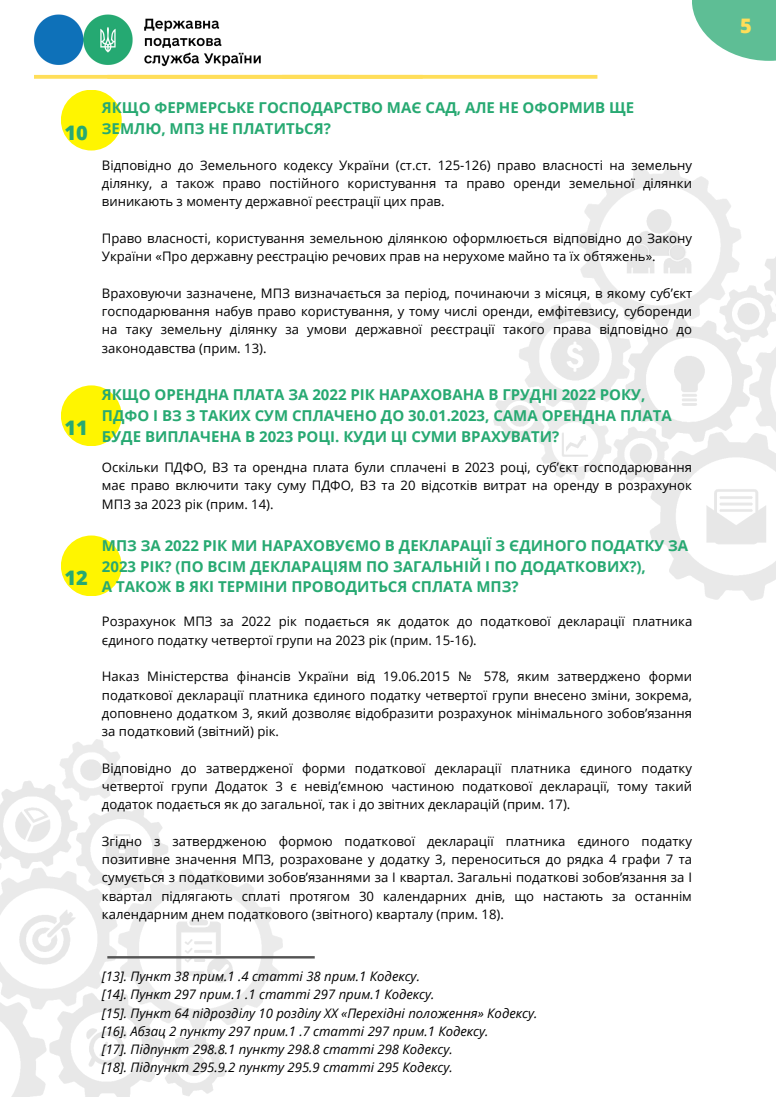
<style>
.page{position:relative;width:776px;height:1097px;background:#fff}
.page>*{position:absolute;margin:0;border:0;box-sizing:border-box;transform-origin:0 0}
.t1{font:800 20px "Open Sans";color:#27a972}
.t2{font:800 20px "Open Sans";color:#ffde59}
.t3{font:700 15px/20.6px "Open Sans";color:#27a972}
.t4{font:13.12px/18.2px "Open Sans";color:#000;text-align:justify}
.t5{font:italic 13.12px/18.2px "Open Sans";color:#000}
</style>
<div class="page">
<svg style="left:34px;top:75px;width:563px;height:4px;background:#ffde5e"></svg>
<svg style="left:692px;top:0;width:84px;height:61px;fill:#5ebe95"></svg>
<img style="left:0;top:739px;width:282px;height:358px">
<img style="left:494px;top:166px;width:282px;height:435px">
<img style="left:34px;top:14px;width:227px;height:52px">
<div style="left:61px;top:90px;width:61px;height:61px;background:#fff500;border-radius:50%"></div>
<div style="left:61px;top:385px;width:61px;height:61px;background:#fff500;border-radius:50%"></div>
<svg style="left:107px;top:956px;width:207px;height:2px"></svg>
<div style="left:61px;top:535px;width:61px;height:61px;background:#fff500;border-radius:50%"></div>
<h1 class="t1" style="left:64px;top:118px;width:25px">10</h1>
<h1 class="t1" style="left:64px;top:414px;width:25px">11</h1>
<h1 class="t1" style="left:64px;top:564px;width:25px">12</h1>
<p class="t3" style="left:102px;top:97px;width:534px">ЯКЩО ФЕРМЕРСЬКЕ ГОСПОДАРСТВО МАЄ САД, АЛЕ НЕ ОФОРМИВ ЩЕ<br>ЗЕМЛЮ, МПЗ НЕ ПЛАТИТЬСЯ?</p>
<p class="t4" style="left:102px;top:156px;width:592px">Відповідно до Земельного кодексу України (ст.ст. 125-126) право власності на земельну ділянку, а також право постійного користування та право оренди земельної ділянки виникають з моменту державної реєстрації цих прав.</p>
<p class="t4" style="left:102px;top:229px;width:591px">Право власності, користування земельною ділянкою оформлюється відповідно до Закону<br>України «Про державну реєстрацію речових прав на нерухоме майно та їх обтяжень».</p>
<p class="t4" style="left:102px;top:284px;width:592px">Враховуючи зазначене, МПЗ визначається за період, починаючи з місяця, в якому суб’єкт господарювання набув право користування, у тому числі оренди, емфітевзису, суборенди на таку земельну ділянку за умови державної реєстрації такого права відповідно до законодавства (прим. 13).</p>
<p class="t3" style="left:102px;top:384px;width:571px">ЯКЩО ОРЕНДНА ПЛАТА ЗА 2022 РІК НАРАХОВАНА В ГРУДНІ 2022 РОКУ,<br>ПДФО І ВЗ З ТАКИХ СУМ СПЛАЧЕНО ДО 30.01.2023, САМА ОРЕНДНА ПЛАТА<br>БУДЕ ВИПЛАЧЕНА В 2023 РОЦІ. КУДИ ЦІ СУМИ ВРАХУВАТИ?</p>
<p class="t4" style="left:102px;top:458px;width:592px">Оскільки ПДФО, ВЗ та орендна плата були сплачені в 2023 році, суб’єкт господарювання має право включити таку суму ПДФО, ВЗ та 20 відсотків витрат на оренду в розрахунок МПЗ за 2023 рік (прим. 14).</p>
<p class="t3" style="left:102px;top:535px;width:588px">МПЗ ЗА 2022 РІК МИ НАРАХОВУЄМО В ДЕКЛАРАЦІЇ З ЄДИНОГО ПОДАТКУ ЗА<br>2023 РІК? (ПО ВСІМ ДЕКЛАРАЦІЯМ ПО ЗАГАЛЬНІЙ І ПО ДОДАТКОВИХ?),<br>А ТАКОЖ В ЯКІ ТЕРМІНИ ПРОВОДИТЬСЯ СПЛАТА МПЗ?</p>
<p class="t4" style="left:102px;top:612px;width:592px">Розрахунок МПЗ за 2022 рік подається як додаток до податкової декларації платника єдиного податку четвертої групи на 2023 рік (прим. 15-16).</p>
<p class="t4" style="left:102px;top:667px;width:592px">Наказ Міністерства фінансів України від 19.06.2015 № 578, яким затверджено форми податкової декларації платника єдиного податку четвертої групи внесено зміни, зокрема, доповнено додатком 3, який дозволяє відобразити розрахунок мінімального зобов’язання за податковий (звітний) рік.</p>
<p class="t4" style="left:102px;top:758px;width:591px">Відповідно до затвердженої форми податкової декларації платника єдиного податку четвертої групи Додаток 3 є невід’ємною частиною податкової декларації, тому такий додаток подається як до загальної, так і до звітних декларацій (прим. 17).</p>
<p class="t4" style="left:102px;top:831px;width:592px">Згідно з затвердженою формою податкової декларації платника єдиного податку позитивне значення МПЗ, розраховане у додатку 3, переноситься до рядка 4 графи 7 та сумується з податковими зобов’язаннями за І квартал. Загальні податкові зобов’язання за І квартал підлягають сплаті протягом 30 календарних днів, що настають за останнім календарним днем податкового (звітного) кварталу (прим. 18).</p>
<p class="t5" style="left:102px;top:967px;width:437px">[13]. Пункт 38 прим.1 .4 статті 38 прим.1 Кодексу.<br>[14]. Пункт 297 прим.1 .1 статті 297 прим.1 Кодексу.<br>[15]. Пункт 64 підрозділу 10 розділу XX «Перехідні положення» Кодексу. [16]. Абзац 2 пункту 297 прим.1 .7 статті 297 прим.1 Кодексу.<br>[17]. Підпункт 298.8.1 пункту 298.8 статті 298 Кодексу.<br>[18]. Підпункт 295.9.2 пункту 295.9 статті 295 Кодексу.</p>
<h1 class="t2" style="left:740px;top:12px;width:13px">5</h1>
</div>
